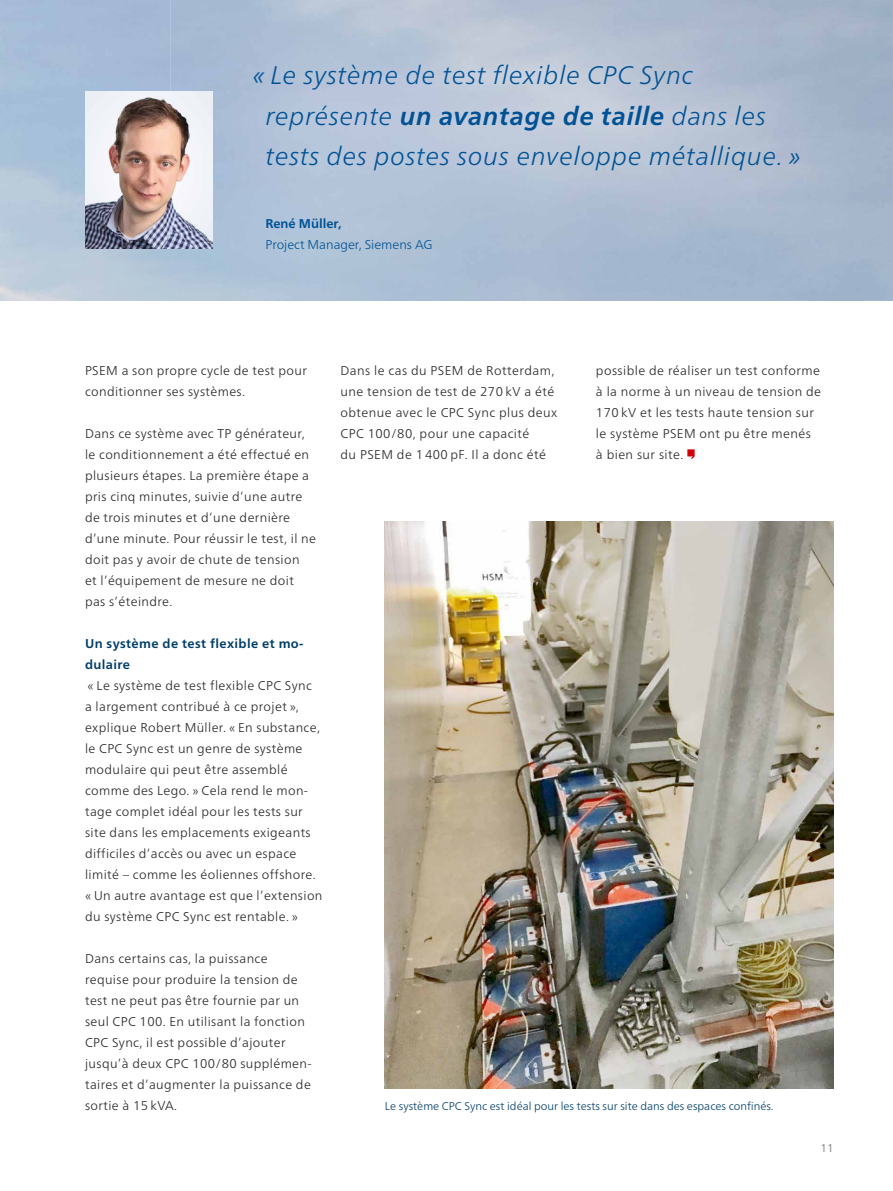
<style>
.page{position:relative;width:893px;height:1191px;background:#fff}
.page>*{position:absolute;margin:0;border:0;box-sizing:border-box;transform-origin:0 0}
.t1{font:italic 300 25.5px/40.5px "Frutiger Neue LTW1 G";letter-spacing:.03em;color:#005295}
.t2{font:300 12.75px/21px "Frutiger Neue LTW1 G";letter-spacing:.03em;color:#272726}
.t3{font:700 12.75px/21px "Frutiger Neue LTW1 G";letter-spacing:.03em;color:#003e69}
.t4{font:300 12.75px "Frutiger Neue LTW1 G";color:#005295}
.t5{font:700 12.75px "Frutiger Neue LTW1 G";color:#005295}
.t6{font:300 11.25px "Frutiger Neue LTW1 G";color:#003e69}
.t7{font:300 11.25px "Frutiger Neue LTW1 G";color:#6e6e6e}
.s1{font-weight:700}
</style>
<div class="page">
<div style="left:0;top:0;width:171px;height:100px;background:#a7bad8"></div>
<svg style="left:687px;top:449px;width:8px;height:10px"></svg>
<img style="left:85px;top:91px;width:128px;height:158px">
<img style="left:385px;top:522px;width:448px;height:567px">
<h1 class="t1" style="left:266px;top:55px;width:536px;text-indent:-13px">« Le système de test flexible CPC Sync représente <span class="s1">un avantage de taille</span> dans les tests des postes sous enveloppe métallique. »</h1>
<p class="t5" style="left:265px;top:216px;width:77px">René Müller,</p>
<p class="t4" style="left:265px;top:236px;width:169px">Project Manager, Siemens AG</p>
<p class="t2" style="left:85px;top:359px;width:223px">PSEM a son propre cycle de test pour conditionner ses systèmes.</p>
<p class="t2" style="left:85px;top:422px;width:232px">Dans ce système avec TP générateur, le conditionnement a été effectué en plusieurs étapes. La première étape a pris cinq minutes, suivie d’une autre de trois minutes et d’une dernière d’une minute. Pour réussir le test, il ne doit pas y avoir de chute de tension<br>et l’équipement de mesure ne doit pas s’éteindre.</p>
<p class="t3" style="left:85px;top:633px;width:220px">Un système de test flexible et mo&shy;dulaire</p>
<p class="t2" style="left:85px;top:674px;width:239px">« Le système de test flexible CPC Sync<br>a largement contribué à ce projet », explique Robert Müller. « En substance, le CPC Sync est un genre de système modulaire qui peut être assemblé comme des Lego. » Cela rend le mon&shy;tage complet idéal pour les tests sur site dans les emplacements exigeants difficiles d’accès ou avec un espace limité – comme les éoliennes offshore. « Un autre avantage est que l’extension du système CPC Sync est rentable. »</p>
<p class="t2" style="left:85px;top:947px;width:228px">Dans certains cas, la puissance requise pour produire la tension de test ne peut pas être fournie par un seul CPC 100. En utilisant la fonction<br>CPC Sync, il est possible d’ajouter jusqu’à deux CPC 100/80 supplémen&shy;taires et d’augmenter la puissance de sortie à 15 kVA.</p>
<p class="t2" style="left:340px;top:359px;width:218px">Dans le cas du PSEM de Rotterdam, une tension de test de 270 kV a été obtenue avec le CPC Sync plus deux<br>CPC 100/80, pour une capacité<br>du PSEM de 1 400 pF. Il a donc été</p>
<p class="t2" style="left:596px;top:359px;width:227px">possible de réaliser un test conforme à la norme à un niveau de tension de<br>170 kV et les tests haute tension sur le système PSEM ont pu être menés<br>à bien sur site.</p>
<p class="t6" style="left:385px;top:1099px;width:390px">Le système CPC Sync est idéal pour les tests sur site dans des espaces confinés.</p>
<p class="t7" style="left:820px;top:1141px;width:14px">11</p>
</div>
